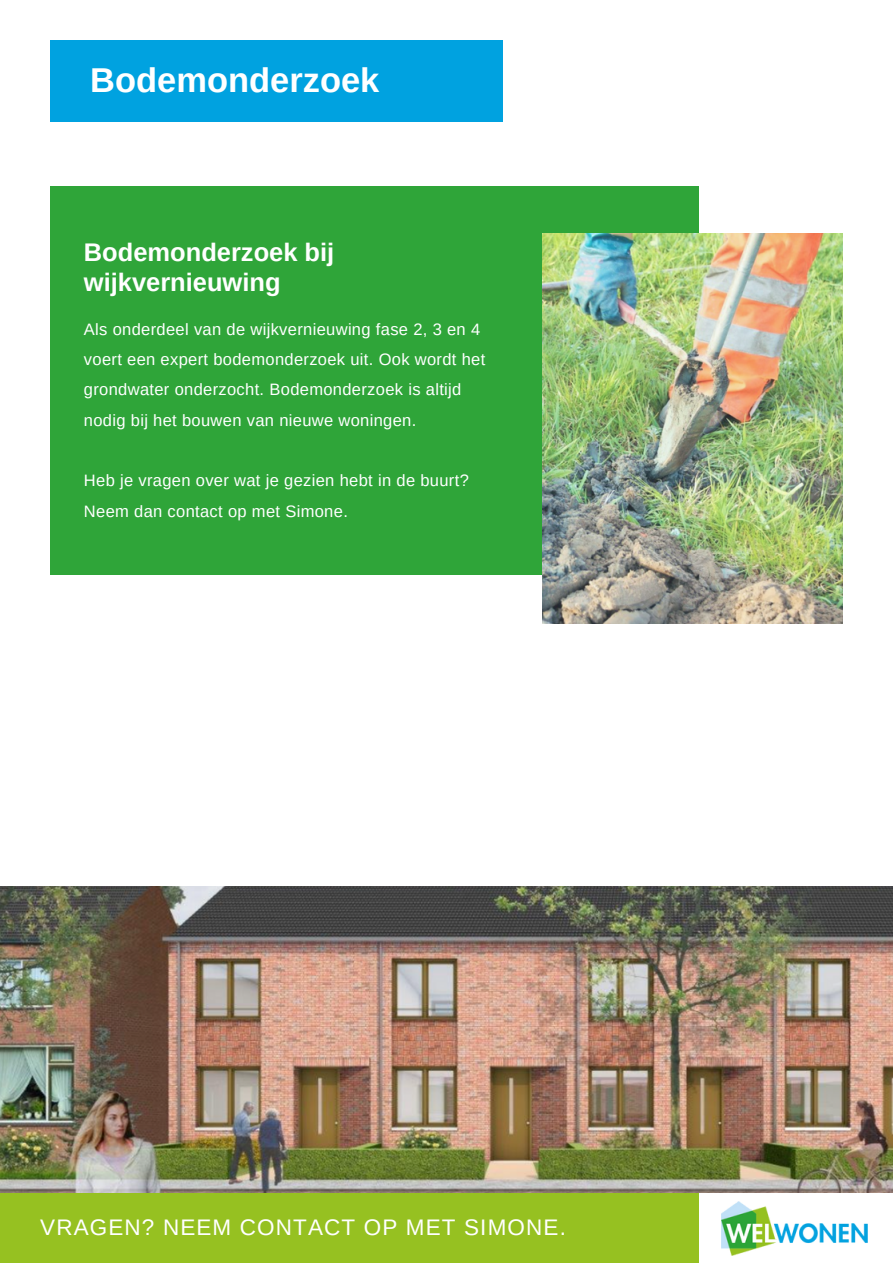
<style>
.page{position:relative;width:893px;height:1264px;background:#fff}
.page>*{position:absolute;margin:0;border:0;box-sizing:border-box;transform-origin:0 0}
.t1{font:700 34.5px "Arimo";color:#fff}
.t2{font:700 25.5px/30.3px "Arimo";color:#fff}
.t3{font:22.5px "Arimo";letter-spacing:.05em;color:#fff}
.t4{font:16.5px/30.3px "Arimo";letter-spacing:.02em;color:#fff}
</style>
<div class="page">
<div style="left:0;top:1187px;width:698px;height:75px;background:#96c121"></div>
<img style="left:721px;top:1201px;width:146px;height:54px">
<div style="left:50px;top:40px;width:452px;height:82px;background:#00a2e0"></div>
<div style="left:50px;top:186px;width:648px;height:389px;background:#2fa539"></div>
<img style="left:542px;top:233px;width:300px;height:390px">
<img style="left:0;top:887px;width:892px;height:305px">
<p class="t1" style="left:90px;top:61px;width:291px">Bodemonderzoek</p>
<p class="t2" style="left:84px;top:237px;width:252px">Bodemonderzoek bij wijkvernieuwing</p>
<p class="t4" style="left:84px;top:314px;width:403px">Als onderdeel van de wijkvernieuwing fase 2, 3 en 4 voert een expert bodemonderzoek uit. Ook wordt het grondwater onderzocht. Bodemonderzoek is altijd nodig bij het bouwen van nieuwe woningen.</p>
<p class="t4" style="left:84px;top:465px;width:386px">Heb je vragen over wat je gezien hebt in de buurt?<br>Neem dan contact op met Simone.</p>
<p class="t3" style="left:40px;top:1214px;width:527px">VRAGEN? NEEM CONTACT OP MET SIMONE.</p>
</div>
